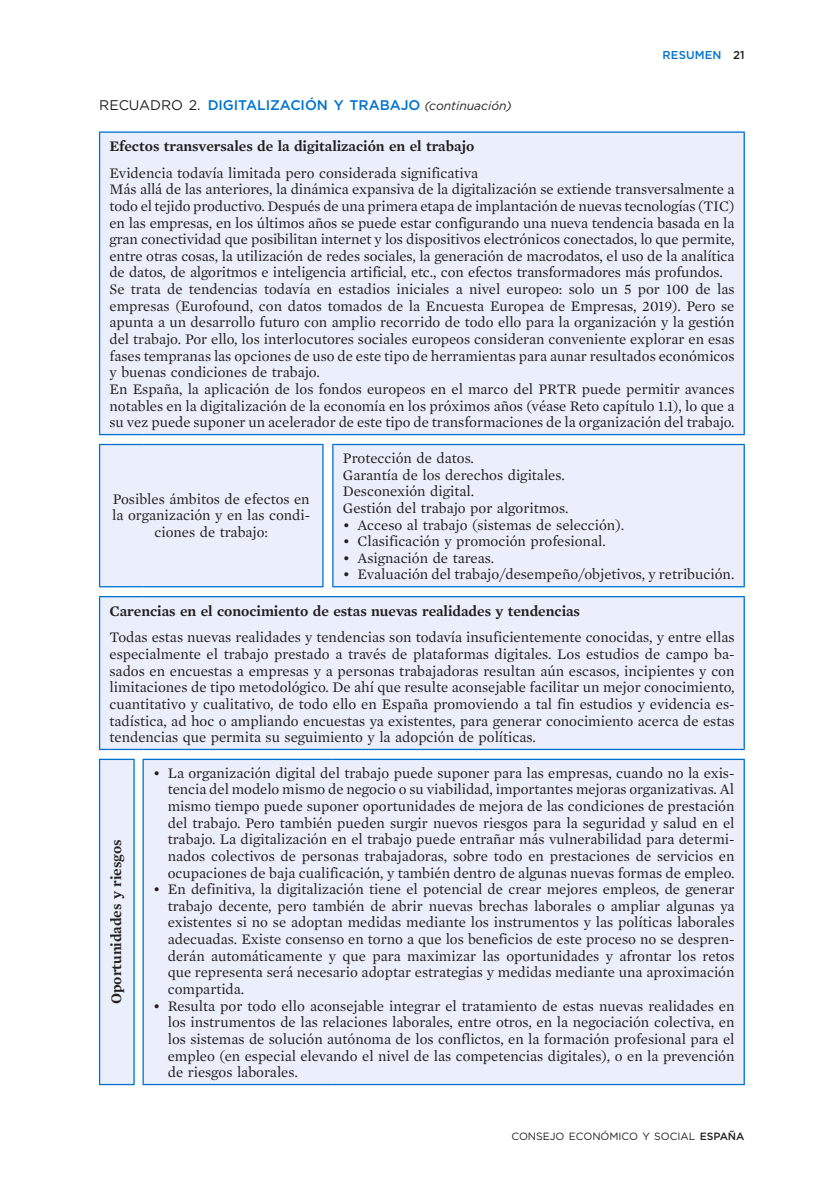
<style>
.page{position:relative;width:819px;height:1191px;background:#fff}
.page>*{position:absolute;margin:0;border:0;box-sizing:border-box;transform-origin:0 0}
.t1{font:14.88px/16.6px "Mercury Text G1";color:#231f20;text-align:justify}
.t2{font:600 14.88px "Mercury Text G1";color:#231f20}
.t3{font:500 14px "Gotham";letter-spacing:-.005em;color:#0073ce}
.t4{font:500 11.38px "Gotham";letter-spacing:.01em;color:#0073ce}
.t5{font:10.5px "Gotham";letter-spacing:-.005em;color:#231f20}
.s1{color:#231f20}
.s2{font-weight:400;color:#231f20}
.s3{font-weight:400;font-style:italic;font-size:12.25px;color:#231f20}
.s4{font-weight:500}
</style>
<div class="page">
<div style="left:100px;top:133px;width:644px;height:950px;background:#ebeffb"></div>
<hr style="left:99px;top:131px;width:35px;height:2px;background:#0073ce">
<hr style="left:99px;top:133px;width:1px;height:301px;background:#0073ce">
<svg style="left:134px;top:131px;width:9px;height:2px"></svg>
<hr style="left:143px;top:131px;width:180px;height:2px;background:#0073ce">
<svg style="left:323px;top:131px;width:10px;height:2px"></svg>
<hr style="left:333px;top:131px;width:411px;height:2px;background:#0073ce">
<hr style="left:743px;top:133px;width:1px;height:301px;background:#0073ce">
<hr style="left:99px;top:445px;width:1px;height:141px;background:#0073ce">
<hr style="left:743px;top:445px;width:1px;height:141px;background:#0073ce">
<hr style="left:99px;top:597px;width:1px;height:152px;background:#0073ce">
<hr style="left:743px;top:597px;width:1px;height:152px;background:#0073ce">
<hr style="left:99px;top:760px;width:1px;height:323px;background:#0073ce">
<hr style="left:743px;top:760px;width:1px;height:323px;background:#0073ce">
<hr style="left:99px;top:1083px;width:36px;height:2px;background:#0073ce">
<hr style="left:142px;top:1083px;width:181px;height:2px;background:#0073ce">
<svg style="left:323px;top:1083px;width:10px;height:2px"></svg>
<hr style="left:333px;top:1083px;width:411px;height:2px;background:#0073ce">
<hr style="left:99px;top:434px;width:35px;height:1px;background:#0073ce">
<hr style="left:143px;top:434px;width:180px;height:1px;background:#0073ce">
<hr style="left:333px;top:434px;width:411px;height:1px;background:#0073ce">
<hr style="left:99px;top:444px;width:35px;height:1px;background:#0073ce">
<hr style="left:143px;top:444px;width:180px;height:1px;background:#0073ce">
<hr style="left:332px;top:444px;width:412px;height:1px;background:#0073ce">
<hr style="left:99px;top:586px;width:35px;height:1px;background:#0073ce">
<hr style="left:143px;top:586px;width:180px;height:1px;background:#0073ce">
<hr style="left:332px;top:586px;width:412px;height:1px;background:#0073ce">
<hr style="left:99px;top:596px;width:35px;height:1px;background:#0073ce">
<hr style="left:143px;top:596px;width:180px;height:1px;background:#0073ce">
<hr style="left:333px;top:596px;width:411px;height:1px;background:#0073ce">
<hr style="left:99px;top:749px;width:35px;height:1px;background:#0073ce">
<hr style="left:143px;top:749px;width:180px;height:1px;background:#0073ce">
<hr style="left:333px;top:749px;width:411px;height:1px;background:#0073ce">
<hr style="left:99px;top:758px;width:36px;height:2px;background:#0073ce">
<hr style="left:142px;top:758px;width:181px;height:2px;background:#0073ce">
<svg style="left:323px;top:758px;width:10px;height:2px"></svg>
<hr style="left:333px;top:758px;width:411px;height:2px;background:#0073ce">
<hr style="left:322px;top:445px;width:1px;height:141px;background:#0073ce">
<hr style="left:332px;top:445px;width:1px;height:141px;background:#0073ce">
<hr style="left:133px;top:760px;width:2px;height:323px;background:#0073ce">
<hr style="left:142px;top:760px;width:2px;height:323px;background:#0073ce">
<p class="t4" style="left:662px;top:47px;width:83px">RESUMEN <span class="s1">21</span></p>
<p class="t3" style="left:99px;top:96px;width:414px"><span class="s2">RECUADRO 2.</span> DIGITALIZACIÓN Y TRABAJO <span class="s3">(continuación)</span></p>
<p class="t2" style="left:109px;top:137px;width:366px">Efectos transversales de la digitalización en el trabajo</p>
<p class="t1" style="left:109px;top:164px;width:626px;text-align:left">Evidencia todavía limitada pero considerada significativa<br>Más allá de las anteriores, la dinámica expansiva de la digitalización se extiende transversalmente a todo el tejido productivo. Después de una primera etapa de implantación de nuevas tecnologías (TIC) en las empresas, en los últimos años se puede estar configurando una nueva tendencia basada en la gran conectividad que posibilitan internet y los dispositivos electrónicos conectados, lo que permite, entre otras cosas, la utilización de redes sociales, la generación de macrodatos, el uso de la analítica de datos, de algoritmos e inteligencia artificial, etc., con efectos transformadores más profundos.<br>Se trata de tendencias todavía en estadios iniciales a nivel europeo: solo un 5 por 100 de las empresas (Eurofound, con datos tomados de la Encuesta Europea de Empresas, 2019). Pero se apunta a un desarrollo futuro con amplio recorrido de todo ello para la organización y la gestión del trabajo. Por ello, los interlocutores sociales europeos consideran conveniente explorar en esas fases tempranas las opciones de uso de este tipo de herramientas para aunar resultados económicos y buenas condiciones de trabajo.<br>En España, la aplicación de los fondos europeos en el marco del PRTR puede permitir avances notables en la digitalización de la economía en los próximos años (véase Reto capítulo 1.1), lo que a su vez puede suponer un acelerador de este tipo de transformaciones de la organización del trabajo.</p>
<p class="t1" style="left:343px;top:450px;width:227px;text-align:left">Protección de datos.<br>Garantía de los derechos digitales.<br>Desconexión digital.<br>Gestión del trabajo por algoritmos.</p>
<p class="t1" style="left:343px;top:516px;width:283px">• Acceso al trabajo (sistemas de selección).</p>
<p class="t1" style="left:343px;top:533px;width:264px">• Clasificación y promoción profesional.</p>
<p class="t1" style="left:343px;top:549px;width:153px">• Asignación de tareas.</p>
<p class="t1" style="left:343px;top:566px;width:393px">• Evaluación del trabajo/desempeño/objetivos, y retribución.</p>
<p class="t2" style="left:109px;top:602px;width:472px">Carencias en el conocimiento de estas nuevas realidades y tendencias</p>
<p class="t1" style="left:109px;top:629px;width:626px">Todas estas nuevas realidades y tendencias son todavía insuficientemente conocidas, y entre ellas especialmente el trabajo prestado a través de plataformas digitales. Los estudios de campo ba&shy;sados en encuestas a empresas y a personas trabajadoras resultan aún escasos, incipientes y con limitaciones de tipo metodológico. De ahí que resulte aconsejable facilitar un mejor conocimiento, cuantitativo y cualitativo, de todo ello en España promoviendo a tal fin estudios y evidencia es&shy;tadística, ad hoc o ampliando encuestas ya existentes, para generar conocimiento acerca de estas tendencias que permita su seguimiento y la adopción de políticas.</p>
<p class="t1" style="left:112px;top:490px;width:199px;text-align:center">Posibles ámbitos de efectos en la organización y en las condi&shy;ciones de trabajo:</p>
<p class="t2" style="left:107px;top:1004px;width:166px;rotate:-90deg">Oportunidades y riesgos</p>
<p class="t1" style="left:168px;top:764px;width:568px;text-indent:-15px">• La organización digital del trabajo puede suponer para las empresas, cuando no la exis&shy;tencia del modelo mismo de negocio o su viabilidad, importantes mejoras organizativas. Al mismo tiempo puede suponer oportunidades de mejora de las condiciones de prestación del trabajo. Pero también pueden surgir nuevos riesgos para la seguridad y salud en el trabajo. La digitalización en el trabajo puede entrañar más vulnerabilidad para determi&shy;nados colectivos de personas trabajadoras, sobre todo en prestaciones de servicios en ocupaciones de baja cualificación, y también dentro de algunas nuevas formas de empleo.</p>
<p class="t1" style="left:168px;top:881px;width:568px;text-indent:-15px">• En definitiva, la digitalización tiene el potencial de crear mejores empleos, de generar trabajo decente, pero también de abrir nuevas brechas laborales o ampliar algunas ya existentes si no se adoptan medidas mediante los instrumentos y las políticas laborales adecuadas. Existe consenso en torno a que los beneficios de este proceso no se despren&shy;derán automáticamente y que para maximizar las oportunidades y afrontar los retos que representa será necesario adoptar estrategias y medidas mediante una aproximación compartida.</p>
<p class="t1" style="left:168px;top:997px;width:568px;text-indent:-15px">• Resulta por todo ello aconsejable integrar el tratamiento de estas nuevas realidades en los instrumentos de las relaciones laborales, entre otros, en la negociación colectiva, en los sistemas de solución autónoma de los conflictos, en la formación profesional para el empleo (en especial elevando el nivel de las competencias digitales), o en la prevención de riesgos laborales.</p>
<p class="t5" style="left:511px;top:1129px;width:234px">CONSEJO ECONÓMICO Y SOCIAL <span class="s4">ESPAÑA</span></p>
</div>
